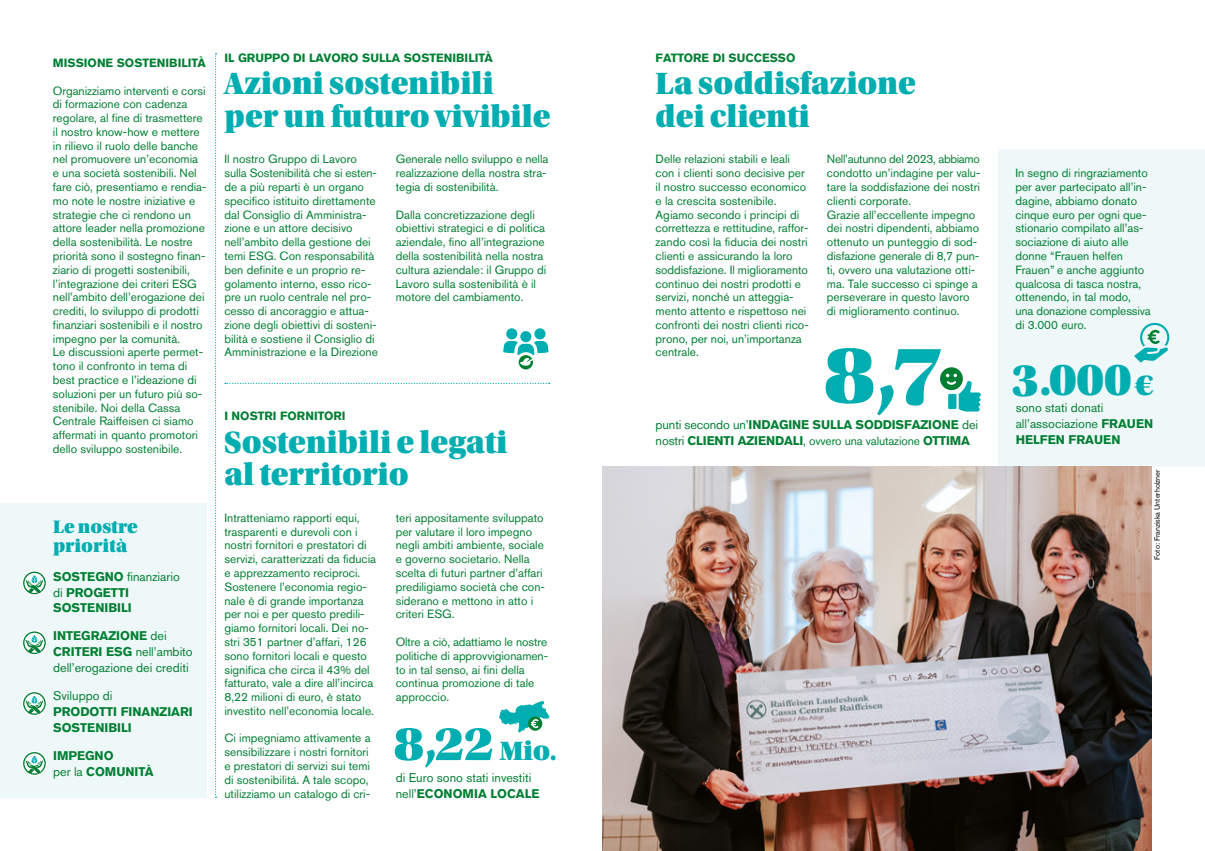
<style>
.page{position:relative;width:1205px;height:851px;background:#fff}
.page>*{position:absolute;margin:0;border:0;box-sizing:border-box;transform-origin:0 0}
.t1{font:85.75px "Utopia Std Black Headline";color:#00adb1}
.t2{font:50.38px "Utopia Std Black Headline";color:#00adb1}
.t3{font:47px "Utopia Std Black Headline";color:#00adb1}
.t4{font:32.5px/32.5px "Utopia Std Black Headline";color:#00adb1}
.t5{font:19.12px/19.1px "Utopia Std Black Headline";color:#00adb1}
.t6{font:700 12.5px/15.8px "Akzidenz Grotesk BQ";color:#007f33}
.t7{font:12.5px/15.8px "Akzidenz Grotesk BQ";color:#007f33}
.t8{font:11.88px/13.8px "Akzidenz Grotesk BQ";color:#007f33}
.t9{font:700 11.88px "Akzidenz Grotesk BQ";color:#007f33}
.t10{font:7.5px "Akzidenz Grotesk BQ";color:#000}
.s1{font-weight:400}
.s2{font-weight:700}
.s3{font-size:28px}
.s4{font-weight:400;font-size:11.88px}
.s5{font-size:33.75px}
</style>
<div class="page">
<div style="left:0;top:503px;width:207px;height:294px;background:#eff8f8"></div>
<div style="left:998px;top:150px;width:207px;height:317px;background:#eff8f8"></div>
<svg style="left:215px;top:53px;width:2px;height:744px"></svg>
<img style="left:602px;top:467px;width:550px;height:383px">
<svg style="left:225px;top:382px;width:325px;height:2px"></svg>
<svg style="left:1134px;top:323px;width:35px;height:39px"></svg>
<svg style="left:940px;top:367px;width:41px;height:44px"></svg>
<div style="left:948px;top:394px;width:8px;height:15px;background:#00adb1"></div>
<div style="left:506px;top:328px;width:11px;height:11px;background:#00adb1;border-radius:50%"></div>
<div style="left:534px;top:328px;width:11px;height:11px;background:#00adb1;border-radius:50%"></div>
<div style="left:520px;top:331px;width:11px;height:11px;background:#00adb1;border-radius:50%"></div>
<svg style="left:503px;top:341px;width:45px;height:28px"></svg>
<svg style="left:22px;top:570px;width:25px;height:25px"></svg>
<svg style="left:23px;top:571px;width:23px;height:23px"></svg>
<div style="left:22px;top:630px;width:25px;height:25px;background:#fff;border-radius:50%"></div>
<svg style="left:23px;top:631px;width:23px;height:23px"></svg>
<svg style="left:22px;top:691px;width:25px;height:25px"></svg>
<svg style="left:23px;top:692px;width:23px;height:22px"></svg>
<div style="left:22px;top:750px;width:25px;height:25px;background:#fff;border-radius:50%"></div>
<svg style="left:23px;top:752px;width:23px;height:22px"></svg>
<svg style="left:499px;top:700px;width:50px;height:32px"></svg>
<p class="t9" style="left:53px;top:56px;width:155px">MISSIONE SOSTENIBILITÀ</p>
<p class="t8" style="left:53px;top:83px;width:155px">Organizziamo interventi e corsi di formazione con cadenza regolare, al fine di trasmettere il nostro know-how e mettere in rilievo il ruolo delle banche nel promuovere un’economia e una società sostenibili. Nel fare ciò, presentiamo e rendia&shy;mo note le nostre iniziative e strategie che ci rendono un attore leader nella promozione della sostenibilità. Le nostre priorità sono il sostegno finan&shy;ziario di progetti sostenibili, l’integrazione dei criteri ESG nell’ambito dell’erogazione dei crediti, lo sviluppo di prodotti finanziari sostenibili e il nostro impegno per la comunità.<br>Le discussioni aperte permet&shy;tono il confronto in tema di best practice e l’ideazione di soluzioni per un futuro più so&shy;stenibile. Noi della Cassa<br>Centrale Raiffeisen ci siamo affermati in quanto promotori dello sviluppo sostenibile.</p>
<h3 class="t5" style="left:53px;top:517px;width:86px">Le nostre priorità</h3>
<p class="t6" style="left:53px;top:568px;width:128px">SOSTEGNO <span class="s1">finanziario di</span> PROGETTI<br>SOSTENIBILI</p>
<p class="t7" style="left:53px;top:628px;width:141px"><span class="s2">INTEGRAZIONE</span> dei<br><span class="s2">CRITERI ESG</span> nell’ambito dell’erogazione dei crediti</p>
<p class="t7" style="left:53px;top:687px;width:61px">Sviluppo di</p>
<p class="t6" style="left:53px;top:703px;width:141px">PRODOTTI FINANZIARI<br>SOSTENIBILI</p>
<p class="t6" style="left:53px;top:747px;width:102px">IMPEGNO<br><span class="s1">per la</span> COMUNITÀ</p>
<p class="t9" style="left:224px;top:51px;width:270px">IL GRUPPO DI LAVORO SULLA SOSTENIBILITÀ</p>
<h3 class="t4" style="left:224px;top:68px;width:327px">Azioni sostenibili per un futuro vivibile</h3>
<p class="t8" style="left:224px;top:152px;width:155px">Il nostro Gruppo di Lavoro sulla Sostenibilità che si esten&shy;de a più reparti è un organo specifico istituito direttamente dal Consiglio di Amministra&shy;zione e un attore decisivo nell’ambito della gestione dei temi ESG. Con responsabilità ben definite e un proprio re&shy;golamento interno, esso rico&shy;pre un ruolo centrale nel pro&shy;cesso di ancoraggio e attua&shy;zione degli obiettivi di sosteni&shy;bilità e sostiene il Consiglio di<br>Amministrazione e la Direzione</p>
<p class="t8" style="left:396px;top:152px;width:154px">Generale nello sviluppo e nella realizzazione della nostra stra&shy;tegia di sostenibilità.</p>
<p class="t8" style="left:396px;top:207px;width:152px">Dalla concretizzazione degli obiettivi strategici e di politica aziendale, fino all’integrazione della sostenibilità nella nostra cultura aziendale: il Gruppo di<br>Lavoro sulla sostenibilità è il motore del cambiamento.</p>
<p class="t9" style="left:224px;top:409px;width:123px">I NOSTRI FORNITORI</p>
<h3 class="t4" style="left:224px;top:426px;width:284px">Sostenibili e legati al territorio</h3>
<p class="t8" style="left:224px;top:510px;width:153px">Intratteniamo rapporti equi, trasparenti e durevoli con i nostri fornitori e prestatori di servizi, caratterizzati da fiducia e apprezzamento reciproci.<br>Sostenere l’economia regio&shy;nale è di grande importanza per noi e per questo predili&shy;giamo fornitori locali. Dei no&shy;stri 351 partner d’affari, 126 sono fornitori locali e questo significa che circa il 43% del fatturato, vale a dire all’incirca<br>8,22 milioni di euro, è stato investito nell’economia locale.</p>
<p class="t8" style="left:224px;top:731px;width:148px">Ci impegniamo attivamente a sensibilizzare i nostri fornitori e prestatori di servizi sui temi di sostenibilitá. A tale scopo, utilizziamo un catalogo di cri-</p>
<p class="t8" style="left:396px;top:510px;width:151px">teri appositamente sviluppato per valutare il loro impegno negli ambiti ambiente, sociale e governo societario. Nella scelta di futuri partner d’affari prediligiamo società che con&shy;siderano e mettono in atto i criteri ESG.</p>
<p class="t8" style="left:396px;top:634px;width:154px">Oltre a ciò, adattiamo le nostre politiche di approvvigionamen&shy;to in tal senso, ai fini della continua promozione di tale approccio.</p>
<h2 class="t2" style="left:394px;top:717px;width:165px">8,22 <span class="s3">Mio.</span></h2>
<p class="t7" style="left:396px;top:769px;width:145px">di Euro sono stati investiti nell’<span class="s2">ECONOMIA LOCALE</span></p>
<p class="t9" style="left:656px;top:51px;width:141px">FATTORE DI SUCCESSO</p>
<h3 class="t4" style="left:656px;top:68px;width:262px">La soddisfazione dei clienti</h3>
<p class="t8" style="left:656px;top:152px;width:155px">Delle relazioni stabili e leali con i clienti sono decisive per il nostro successo economico e la crescita sostenibile.<br>Agiamo secondo i principi di correttezza e rettitudine, raffor&shy;zando così la fiducia dei nostri clienti e assicurando la loro soddisfazione. Il miglioramento continuo dei nostri prodotti e servizi, nonché un atteggia&shy;mento attento e rispettoso nei confronti dei nostri clienti rico&shy;prono, per noi, un’importanza centrale.</p>
<p class="t8" style="left:827px;top:152px;width:155px">Nell’autunno del 2023, abbiamo condotto un’indagine per valu&shy;tare la soddisfazione dei nostri clienti corporate.<br>Grazie all’eccellente impegno dei nostri dipendenti, abbiamo ottenuto un punteggio di sod&shy;disfazione generale di 8,7 pun&shy;ti, ovvero una valutazione otti&shy;ma. Tale successo ci spinge a perseverare in questo lavoro di miglioramento continuo.</p>
<h1 class="t1" style="left:824px;top:330px;width:120px">8,7</h1>
<p class="t6" style="left:656px;top:417px;width:324px"><span class="s1">punti secondo un’</span>INDAGINE SULLA SODDISFAZIONE <span class="s1">dei nostri</span> CLIENTI AZIENDALI<span class="s1">,</span> <span class="s4">ovvero una valutazione</span> OTTIMA</p>
<p class="t8" style="left:1015px;top:166px;width:137px">In segno di ringraziamento per aver partecipato all’in&shy;dagine, abbiamo donato cinque euro per ogni que&shy;stionario compilato all’as&shy;sociazione di aiuto alle donne “Frauen helfen<br>Frauen” e anche aggiunto qualcosa di tasca nostra, ottenendo, in tal modo, una donazione complessiva di 3.000 euro.</p>
<h3 class="t3" style="left:1011px;top:355px;width:144px">3.000<span class="s5">€</span></h3>
<p class="t7" style="left:1016px;top:400px;width:139px">sono stati donati all’associazione <span class="s2">FRAUEN<br>HELFEN FRAUEN</span></p>
<p class="t10" style="left:1152px;top:559px;width:92px;rotate:-90deg">Foto: Franziska Unterholzner</p>
</div>
